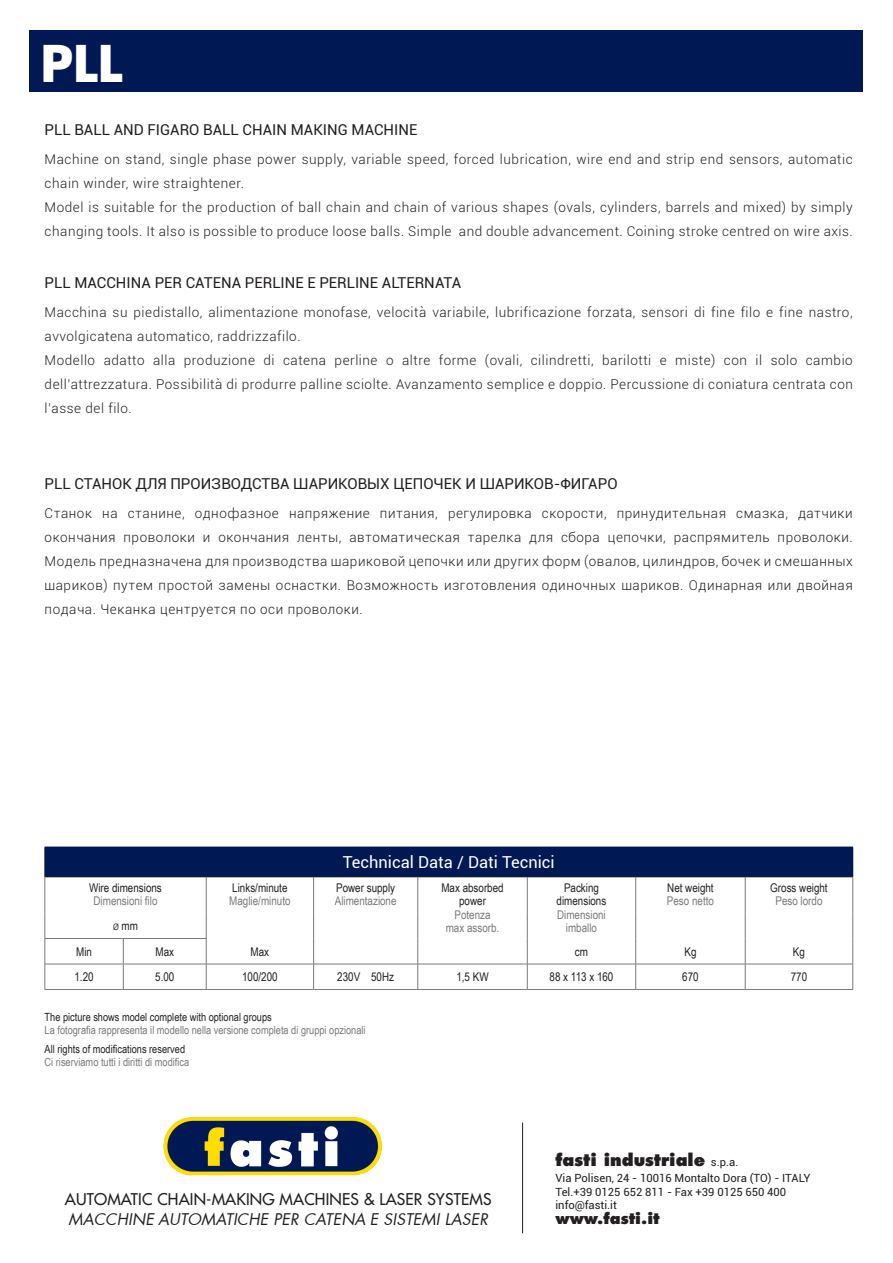
<style>
.page{position:relative;width:893px;height:1263px;background:#fff}
.page>*{position:absolute;margin:0;border:0;box-sizing:border-box;transform-origin:0 0}
.t1{font:700 49.5px "Futura";color:#fff}
.t2{font:16.5px "Roboto";color:#fff}
.t3{font:800 16.5px "Futura LT";color:#231f20}
.t4{font:500 15.75px "Futura Std";letter-spacing:.01em;color:#231f20}
.t5{font:italic 15.75px "Futura";letter-spacing:.01em;color:#231f20}
.t6{font:15px "Roboto";color:#231f20}
.t7{font:800 15px "Futura LT";color:#231f20}
.t8{font:300 13.5px/24px "Roboto";letter-spacing:.04em;color:#231f20}
.t9{font:12px "Arial Narrow";color:#231f20}
.t10{font:12px/13.5px "Arial Narrow";color:#78797a}
.t11{font:11.25px "Arial Narrow";color:#78797a}
.t12{font:11.25px/13.5px "Roboto";color:#231f20}
.t13{font:11.25px "Arial Narrow";color:#231f20}
.s1{font-size:9px}
.s2{color:#231f20}
.s3{font-family:"Roboto";font-weight:400;font-size:11.25px}
</style>
<div class="page">
<div style="left:30px;top:30px;width:833px;height:61px;background:#001954"></div>
<img style="left:163px;top:1117px;width:219px;height:59px">
<hr style="left:522px;top:1122px;width:1px;height:111px;background:#231f20">
<div style="left:45px;top:847px;width:808px;height:30px;background:#001954"></div>
<hr style="left:45px;top:876px;width:78px;height:1px;background:#231f20">
<hr style="left:123px;top:876px;width:83px;height:1px;background:#231f20">
<hr style="left:206px;top:876px;width:108px;height:1px;background:#231f20">
<hr style="left:314px;top:876px;width:104px;height:1px;background:#231f20">
<hr style="left:418px;top:876px;width:109px;height:1px;background:#231f20">
<hr style="left:527px;top:876px;width:109px;height:1px;background:#231f20">
<hr style="left:636px;top:876px;width:109px;height:1px;background:#231f20">
<hr style="left:745px;top:876px;width:108px;height:1px;background:#231f20">
<hr style="left:45px;top:938px;width:78px;height:1px;background:#78797a">
<hr style="left:123px;top:938px;width:83px;height:1px;background:#78797a">
<hr style="left:45px;top:964px;width:78px;height:1px;background:#78797a">
<hr style="left:123px;top:964px;width:83px;height:1px;background:#78797a">
<hr style="left:206px;top:964px;width:108px;height:1px;background:#78797a">
<hr style="left:314px;top:964px;width:104px;height:1px;background:#78797a">
<hr style="left:418px;top:964px;width:109px;height:1px;background:#78797a">
<hr style="left:527px;top:964px;width:109px;height:1px;background:#78797a">
<hr style="left:636px;top:964px;width:109px;height:1px;background:#78797a">
<hr style="left:745px;top:964px;width:108px;height:1px;background:#78797a">
<hr style="left:206px;top:989px;width:108px;height:1px;background:#78797a">
<hr style="left:314px;top:989px;width:104px;height:1px;background:#78797a">
<hr style="left:418px;top:989px;width:109px;height:1px;background:#78797a">
<hr style="left:527px;top:989px;width:109px;height:1px;background:#78797a">
<hr style="left:636px;top:989px;width:109px;height:1px;background:#78797a">
<hr style="left:745px;top:989px;width:108px;height:1px;background:#78797a">
<svg style="left:45px;top:913px;width:1px;height:76px"></svg>
<svg style="left:123px;top:939px;width:1px;height:50px"></svg>
<hr style="left:45px;top:989px;width:78px;height:1px;background:#78797a">
<hr style="left:123px;top:989px;width:83px;height:1px;background:#78797a">
<hr style="left:45px;top:877px;width:1px;height:36px;background:#78797a">
<hr style="left:206px;top:877px;width:1px;height:36px;background:#78797a">
<hr style="left:313px;top:877px;width:1px;height:36px;background:#78797a">
<hr style="left:418px;top:877px;width:1px;height:36px;background:#78797a">
<hr style="left:527px;top:877px;width:1px;height:36px;background:#78797a">
<hr style="left:635px;top:877px;width:1px;height:36px;background:#78797a">
<hr style="left:745px;top:877px;width:1px;height:36px;background:#78797a">
<hr style="left:852px;top:877px;width:1px;height:36px;background:#78797a">
<svg style="left:206px;top:913px;width:1px;height:76px"></svg>
<svg style="left:313px;top:913px;width:1px;height:76px"></svg>
<svg style="left:418px;top:913px;width:1px;height:76px"></svg>
<svg style="left:527px;top:913px;width:1px;height:76px"></svg>
<svg style="left:635px;top:913px;width:1px;height:76px"></svg>
<svg style="left:745px;top:913px;width:1px;height:76px"></svg>
<svg style="left:852px;top:913px;width:1px;height:76px"></svg>
<p class="t1" style="left:41px;top:29px;width:83px">PLL</p>
<p class="t6" style="left:45px;top:119px;width:374px">PLL BALL AND FIGARO BALL CHAIN MAKING MACHINE</p>
<p class="t8" style="left:45px;top:147px;width:810px">Machine on stand, single phase power supply, variable speed, forced lubrication, wire end and strip end sensors, automatic chain winder, wire straightener.</p>
<p class="t8" style="left:45px;top:195px;width:810px">Model is suitable for the production of ball chain and chain of various shapes (ovals, cylinders, barrels and mixed) by simply changing tools. It also is possible to produce loose balls. Simple and double advancement. Coining stroke centred on wire axis.</p>
<p class="t6" style="left:45px;top:272px;width:418px">PLL MACCHINA PER CATENA PERLINE E PERLINE ALTERNATA</p>
<p class="t8" style="left:45px;top:300px;width:809px">Macchina su piedistallo, alimentazione monofase, velocità variabile, lubrificazione forzata, sensori di fine filo e fine nastro,</p>
<p class="t8" style="left:45px;top:324px;width:257px">avvolgicatena automatico, raddrizzafilo.</p>
<p class="t8" style="left:45px;top:348px;width:810px">Modello adatto alla produzione di catena perline o altre forme (ovali, cilindretti, barilotti e miste) con il solo cambio</p>
<p class="t8" style="left:45px;top:372px;width:810px">dell’attrezzatura. Possibilità di produrre palline sciolte. Avanzamento semplice e doppio. Percussione di coniatura centrata con l’asse del filo.</p>
<p class="t6" style="left:45px;top:473px;width:574px">PLL СТАНОК ДЛЯ ПРОИЗВОДСТВА ШАРИКОВЫХ ЦЕПОЧЕК И ШАРИКОВ-ФИГАРО</p>
<p class="t8" style="left:45px;top:501px;width:810px;text-align:justify">Станок на станине, однофазное нaпpяжениe питания, регулиpoвкa скорости, принудительнaя смазкa, датчики oкончания прoвoлоки и oкончания лeнты, автоматическая тарелка для сбора цепочки, распрямитель проволоки.<br>Mодель предназначенa для производства шapикoвoй цепочки или других форм (овалoв, цилиндрoв, бочeк и смешанных шарикoв) путем простой замены оснастки. Возможность изготовления одиночных шариков. Одинарная или двойная подача. Чеканка центруется по оси проволоки.</p>
<p class="t9" style="left:89px;top:878px;width:74px">Wire dimensions</p>
<p class="t10" style="left:94px;top:894px;width:65px">Dimensioni filo</p>
<p class="t9" style="left:113px;top:917px;width:26px"><span class="s1">Ø</span> mm</p>
<p class="t9" style="left:232px;top:878px;width:57px">Links/minute</p>
<p class="t10" style="left:229px;top:894px;width:63px">Maglie/minuto</p>
<p class="t2" style="left:343px;top:851px;width:213px">Technical Data / Dati Tecnici</p>
<p class="t10" style="left:335px;top:880px;width:63px"><span class="s2">Power supply<br></span>Alimentazione</p>
<p class="t9" style="left:441px;top:878px;width:64px">Max absorbed</p>
<p class="t9" style="left:459px;top:892px;width:28px">power</p>
<p class="t10" style="left:454px;top:907px;width:38px">Potenza</p>
<p class="t10" style="left:446px;top:921px;width:55px">max assorb.</p>
<p class="t9" style="left:564px;top:878px;width:37px">Packing</p>
<p class="t9" style="left:557px;top:892px;width:51px">dimensions</p>
<p class="t10" style="left:557px;top:907px;width:50px">Dimensioni</p>
<p class="t10" style="left:566px;top:921px;width:33px">imballo</p>
<p class="t9" style="left:667px;top:878px;width:48px">Net weight</p>
<p class="t10" style="left:667px;top:894px;width:49px">Peso netto</p>
<p class="t9" style="left:770px;top:878px;width:59px">Gross weight</p>
<p class="t10" style="left:775px;top:894px;width:49px">Peso lordo</p>
<p class="t9" style="left:76px;top:942px;width:17px">Min</p>
<p class="t9" style="left:155px;top:942px;width:20px">Max</p>
<p class="t9" style="left:251px;top:942px;width:20px">Max</p>
<p class="t9" style="left:575px;top:942px;width:15px">cm</p>
<p class="t9" style="left:684px;top:942px;width:14px">Kg</p>
<p class="t9" style="left:793px;top:942px;width:14px">Kg</p>
<p class="t9" style="left:74px;top:968px;width:21px">1.20</p>
<p class="t9" style="left:155px;top:968px;width:21px">5.00</p>
<p class="t9" style="left:242px;top:968px;width:37px">100/200</p>
<p class="t9" style="left:337px;top:968px;width:58px">230V 50Hz</p>
<p class="t9" style="left:456px;top:968px;width:34px">1,5 KW</p>
<p class="t9" style="left:550px;top:968px;width:65px">88 x 113 x 160</p>
<p class="t9" style="left:682px;top:968px;width:18px">670</p>
<p class="t9" style="left:791px;top:968px;width:18px">770</p>
<p class="t13" style="left:45px;top:1008px;width:229px">The picture shows model complete with optional groups</p>
<p class="t11" style="left:45px;top:1022px;width:322px">La fotografia rappresenta il modello nella versione completa di gruppi opzionali</p>
<p class="t13" style="left:45px;top:1040px;width:142px">All rights of modifications reserved</p>
<p class="t11" style="left:45px;top:1054px;width:146px">Ci riserviamo tutti i diritti di modifica</p>
<p class="t4" style="left:65px;top:1189px;width:428px">AUTOMATIC CHAIN-MAKING MACHINES &amp; LASER SYSTEMS</p>
<p class="t5" style="left:68px;top:1208px;width:421px">MACCHINE AUTOMATICHE PER CATENA E SISTEMI LASER</p>
<p class="t3" style="left:555px;top:1149px;width:184px">fasti industriale <span class="s3">s.p.a.</span></p>
<p class="t12" style="left:555px;top:1171px;width:257px">Via Polisen, 24 - 10016 Montalto Dora (TO) - ITALY<br>Tel.+39 0125 652 811 - Fax +39 0125 650 400 info@fasti.it</p>
<p class="t7" style="left:555px;top:1209px;width:106px">www.fasti.it</p>
</div>
